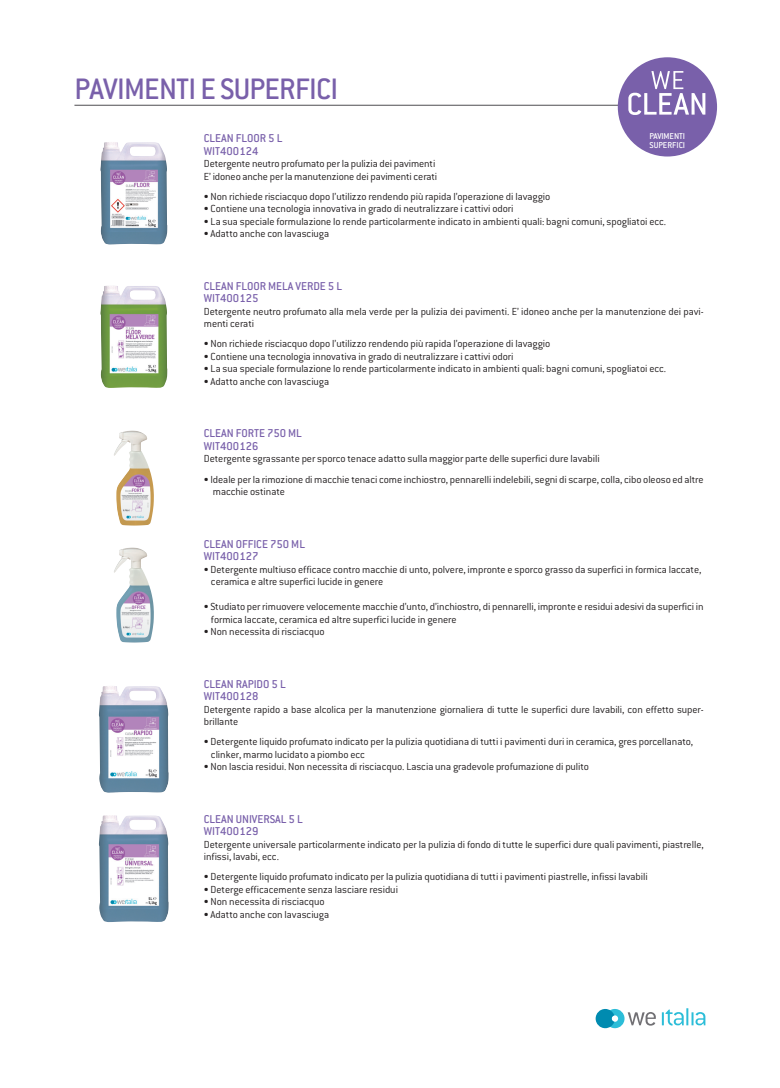
<style>
.page{position:relative;width:780px;height:1088px;background:#fff}
.page>*{position:absolute;margin:0;border:0;box-sizing:border-box;transform-origin:0 0}
.t1{font:500 32.5px "Conduit ITC";letter-spacing:-.025em;color:#7960aa}
.t2{font:500 12.5px/12.5px "Conduit ITC";letter-spacing:-.005em;color:#7960aa}
.t3{font:300 11.25px/12.5px "Conduit ITC";letter-spacing:-.005em;color:#231f20}
.t4{font:500 9.38px/8.8px "Conduit ITC";color:#fff}
</style>
<div class="page">
<svg style="left:595px;top:1009px;width:60px;height:19px"></svg>
<svg style="left:661px;top:1008px;width:44px;height:17px"></svg>
<hr style="left:74px;top:105px;width:631px;height:1px;background:#717074">
<div style="left:617px;top:57px;width:100px;height:99px;background:#7960aa;border-radius:50%"></div>
<svg style="left:628px;top:71px;width:77px;height:44px"></svg>
<img style="left:114px;top:431px;width:40px;height:95px">
<img style="left:114px;top:547px;width:40px;height:96px">
<img style="left:99px;top:686px;width:70px;height:107px">
<img style="left:99px;top:815px;width:70px;height:107px">
<img style="left:100px;top:142px;width:67px;height:103px">
<img style="left:100px;top:286px;width:67px;height:102px">
<h1 class="t1" style="left:74px;top:71px;width:265px">PAVIMENTI E SUPERFICI</h1>
<p class="t4" style="left:649px;top:132px;width:37px">PAVIMENTI<br>SUPERFICI</p>
<p class="t2" style="left:204px;top:132px;width:80px">CLEAN FLOOR 5 L<br>WIT400124</p>
<p class="t3" style="left:204px;top:158px;width:235px">Detergente neutro profumato per la pulizia dei pavimenti<br>E’ idoneo anche per la manutenzione dei pavimenti cerati</p>
<p class="t3" style="left:204px;top:190px;width:348px">• Non richiede risciacquo dopo l’utilizzo rendendo più rapida l’operazione di lavaggio</p>
<p class="t3" style="left:204px;top:203px;width:311px">• Contiene una tecnologia innovativa in grado di neutralizzare i cattivi odori</p>
<p class="t3" style="left:204px;top:215px;width:464px">• La sua speciale formulazione lo rende particolarmente indicato in ambienti quali: bagni comuni, spogliatoi ecc.</p>
<p class="t3" style="left:204px;top:228px;width:127px">• Adatto anche con lavasciuga</p>
<p class="t2" style="left:204px;top:280px;width:140px">CLEAN FLOOR MELA VERDE 5 L<br>WIT400125</p>
<p class="t3" style="left:204px;top:305px;width:501px">Detergente neutro profumato alla mela verde per la pulizia dei pavimenti. E’ idoneo anche per la manutenzione dei pavi&shy;menti cerati</p>
<p class="t3" style="left:204px;top:338px;width:348px">• Non richiede risciacquo dopo l’utilizzo rendendo più rapida l’operazione di lavaggio</p>
<p class="t3" style="left:204px;top:350px;width:311px">• Contiene una tecnologia innovativa in grado di neutralizzare i cattivi odori</p>
<p class="t3" style="left:204px;top:363px;width:464px">• La sua speciale formulazione lo rende particolarmente indicato in ambienti quali: bagni comuni, spogliatoi ecc.</p>
<p class="t3" style="left:204px;top:375px;width:127px">• Adatto anche con lavasciuga</p>
<p class="t2" style="left:204px;top:427px;width:100px">CLEAN FORTE 750 ML<br>WIT400126</p>
<p class="t3" style="left:204px;top:453px;width:397px">Detergente sgrassante per sporco tenace adatto sulla maggior parte delle superfici dure lavabili</p>
<p class="t3" style="left:213px;top:473px;width:492px;text-indent:-9px">• Ideale per la rimozione di macchie tenaci come inchiostro, pennarelli indelebili, segni di scarpe, colla, cibo oleoso ed altre macchie ostinate</p>
<p class="t2" style="left:204px;top:537px;width:103px">CLEAN OFFICE 750 ML<br>WIT400127</p>
<p class="t3" style="left:211px;top:563px;width:492px;text-indent:-7px">• Detergente multiuso efficace contro macchie di unto, polvere, impronte e sporco grasso da superfici in formica laccate, ceramica e altre superfici lucide in genere</p>
<p class="t3" style="left:211px;top:600px;width:494px;text-indent:-7px">• Studiato per rimuovere velocemente macchie d’unto, d’inchiostro, di pennarelli, impronte e residui adesivi da superfici in formica laccate, ceramica ed altre superfici lucide in genere</p>
<p class="t3" style="left:204px;top:625px;width:122px">• Non necessita di risciacquo</p>
<p class="t2" style="left:204px;top:677px;width:83px">CLEAN RAPIDO 5 L<br>WIT400128</p>
<p class="t3" style="left:204px;top:703px;width:501px">Detergente rapido a base alcolica per la manutenzione giornaliera di tutte le superfici dure lavabili, con effetto super&shy;brillante</p>
<p class="t3" style="left:211px;top:735px;width:484px;text-indent:-7px">• Detergente liquido profumato indicato per la pulizia quotidiana di tutti i pavimenti duri in ceramica, gres porcellanato, clinker, marmo lucidato a piombo ecc</p>
<p class="t3" style="left:204px;top:760px;width:387px">• Non lascia residui. Non necessita di risciacquo. Lascia una gradevole profumazione di pulito</p>
<p class="t2" style="left:204px;top:812px;width:100px">CLEAN UNIVERSAL 5 L<br>WIT400129</p>
<p class="t3" style="left:204px;top:838px;width:501px">Detergente universale particolarmente indicato per la pulizia di fondo di tutte le superfici dure quali pavimenti, piastrelle, infissi, lavabi, ecc.</p>
<p class="t3" style="left:204px;top:870px;width:445px">• Detergente liquido profumato indicato per la pulizia quotidiana di tutti i pavimenti piastrelle, infissi lavabili</p>
<p class="t3" style="left:204px;top:883px;width:196px">• Deterge efficacemente senza lasciare residui</p>
<p class="t3" style="left:204px;top:895px;width:122px">• Non necessita di risciacquo</p>
<p class="t3" style="left:204px;top:908px;width:127px">• Adatto anche con lavasciuga</p>
</div>
